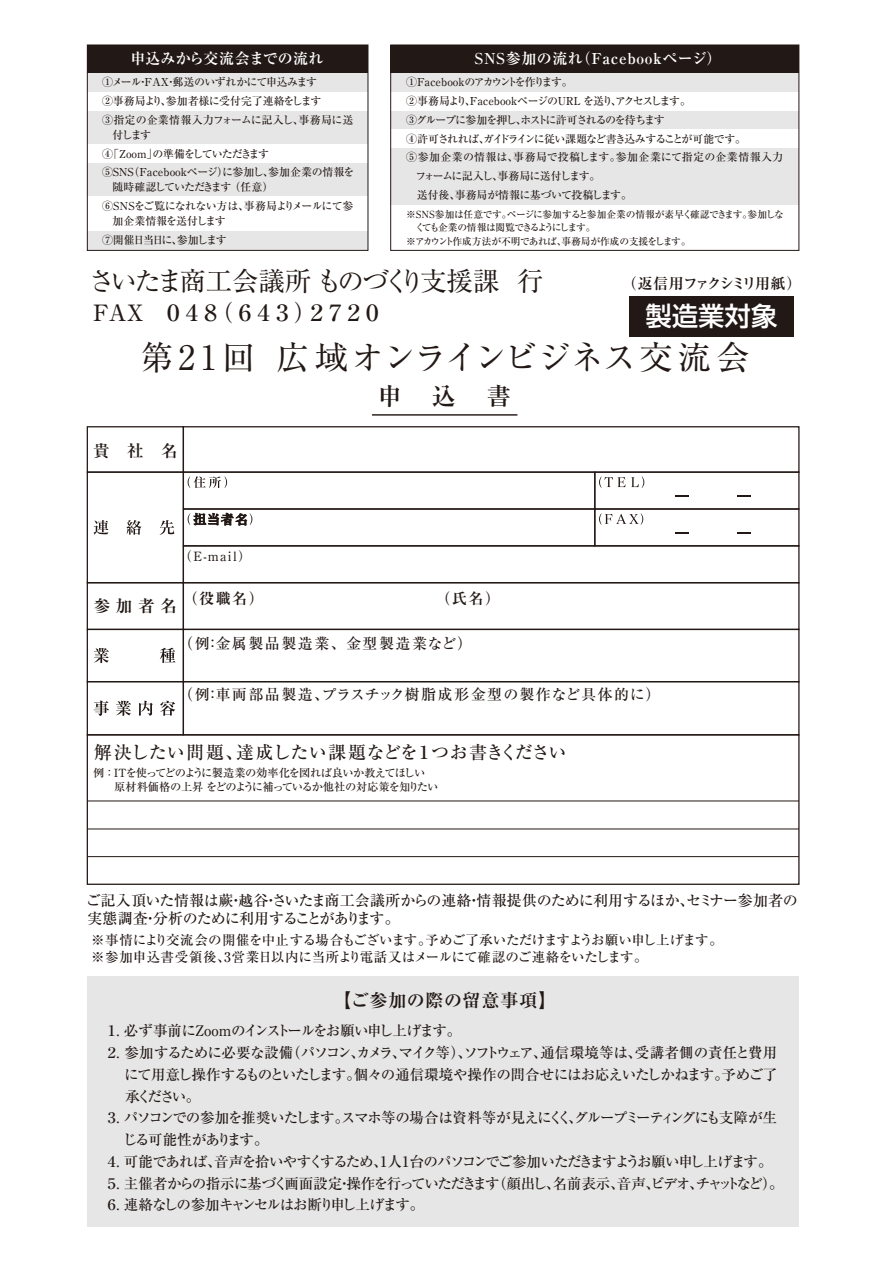
<style>
.page{position:relative;width:893px;height:1263px;background:#fff}
.page>*{position:absolute;margin:0;border:0;box-sizing:border-box;transform-origin:0 0}
.t1{font:33.6px "Ryumin Pro";letter-spacing:.03em;color:#221815}
.t2{font:26.4px "Ryumin Pro";letter-spacing:-.085em;color:#221815}
.t3{font:500 26.4px "UD Shin Go Pro";color:#fff}
.t4{font:700 24px "Ryumin Pro";color:#221815}
.t5{font:500 22.5px "Ryumin Pro";letter-spacing:-.17em;color:#221815}
.t6{font:500 18px "Ryumin Pro";letter-spacing:-.015em;color:#221815}
.t7{font:700 18px "Ryumin Pro";letter-spacing:.035em;color:#221815}
.t8{font:700 16.5px "Ryumin Pro";color:#221815}
.t9{font:500 15px/18px "Ryumin Pro";letter-spacing:-.025em;color:#221815}
.t10{font:500 15px "Ryumin Pr 5";letter-spacing:.1em;color:#221815}
.t11{font:700 15px "Ryumin Pro";letter-spacing:-.285em;color:#fff}
.t12{font:700 15px "Ryumin Pro";letter-spacing:-.14em;color:#221815}
.t13{font:700 15px "Ryumin Pro";letter-spacing:.005em;color:#fff}
.t14{font:700 15px "Ryumin Pro";letter-spacing:-.065em;color:#221815}
.t15{font:500 14.55px "Ryumin Pro";letter-spacing:-.085em;color:#221815}
.t16{font:500 14.55px "Ryumin Pro";letter-spacing:-.105em;color:#221815}
.t17{font:500 14.55px "Ryumin Pro";letter-spacing:-.055em;color:#221815}
.t18{font:500 14.55px "Ryumin Pro";letter-spacing:-.06em;color:#221815}
.t19{font:500 13.5px/16.2px "Ryumin Pro";letter-spacing:-.03em;color:#221815}
.t20{font:500 12.75px "Ryumin Pr 5";color:#221815}
.t21{font:500 11.25px/13.5px "Ryumin Pro";letter-spacing:-.075em;color:#221815}
.t22{font:500 10.95px/18.8px "Ryumin Pro";letter-spacing:-.09em;color:#221815}
.t23{font:500 10.95px/18.8px "Ryumin Pro";letter-spacing:-.03em;color:#221815}
.t24{font:500 10.95px/18.8px "Ryumin Pro";letter-spacing:-.14em;color:#221815}
.t25{font:500 10.95px "Ryumin Pro";letter-spacing:-.065em;color:#221815}
.t26{font:500 10.95px "Ryumin Pro";letter-spacing:.045em;color:#221815}
.t27{font:500 10.95px "Ryumin Pro";letter-spacing:-.175em;color:#221815}
.t28{font:500 10.95px "Ryumin Pro";letter-spacing:-.265em;color:#221815}
.t29{font:500 10.95px "Ryumin Pro";letter-spacing:-.02em;color:#221815}
.t30{font:500 9.75px "Ryumin Pro";letter-spacing:-.04em;color:#221815}
.t31{font:500 9.75px "Ryumin Pro";letter-spacing:-.14em;color:#221815}
</style>
<div class="page">
<hr style="left:372px;top:414px;width:145px;height:2px;background:#221815">
<svg style="left:94px;top:648px;width:15px;height:15px"></svg>
<svg style="left:160px;top:648px;width:15px;height:15px"></svg>
<svg style="left:94px;top:700px;width:15px;height:16px"></svg>
<svg style="left:116px;top:701px;width:15px;height:15px"></svg>
<svg style="left:139px;top:701px;width:14px;height:15px"></svg>
<svg style="left:160px;top:701px;width:15px;height:15px"></svg>
<div style="left:594px;top:508px;width:205px;height:38px;border:1px solid #221815"></div>
<div style="left:87px;top:471px;width:97px;height:112px;border:1px solid #221815"></div>
<div style="left:87px;top:426px;width:97px;height:47px;border:1px solid #221815"></div>
<div style="left:183px;top:508px;width:412px;height:38px;border:1px solid #221815"></div>
<div style="left:183px;top:545px;width:616px;height:38px;border:1px solid #221815"></div>
<svg style="left:188px;top:476px;width:39px;height:12px"></svg>
<svg style="left:599px;top:513px;width:44px;height:12px"></svg>
<svg style="left:675px;top:532px;width:14px;height:1px"></svg>
<svg style="left:737px;top:532px;width:14px;height:1px"></svg>
<svg style="left:599px;top:476px;width:45px;height:12px"></svg>
<svg style="left:675px;top:496px;width:14px;height:1px"></svg>
<svg style="left:737px;top:496px;width:14px;height:1px"></svg>
<svg style="left:188px;top:513px;width:64px;height:13px"></svg>
<svg style="left:94px;top:520px;width:15px;height:15px"></svg>
<svg style="left:127px;top:520px;width:14px;height:15px"></svg>
<svg style="left:159px;top:520px;width:16px;height:15px"></svg>
<div style="left:183px;top:426px;width:616px;height:47px;border:1px solid #221815"></div>
<div style="left:87px;top:582px;width:97px;height:48px;border:1px solid #221815"></div>
<div style="left:183px;top:582px;width:616px;height:48px;border:1px solid #221815"></div>
<div style="left:87px;top:629px;width:97px;height:53px;border:1px solid #221815"></div>
<div style="left:183px;top:629px;width:616px;height:53px;border:1px solid #221815"></div>
<div style="left:87px;top:681px;width:97px;height:54px;border:1px solid #221815"></div>
<div style="left:183px;top:681px;width:616px;height:54px;border:1px solid #221815"></div>
<div style="left:87px;top:734px;width:712px;height:151px;border:1px solid #221815"></div>
<div style="left:391px;top:73px;width:408px;height:19px;background:#e6e6e6"></div>
<div style="left:87px;top:73px;width:281px;height:19px;background:#e6e6e6"></div>
<div style="left:391px;top:111px;width:408px;height:18px;background:#e6e6e6"></div>
<div style="left:87px;top:111px;width:281px;height:36px;background:#e6e6e6"></div>
<div style="left:87px;top:144px;width:281px;height:19px;background:#fff"></div>
<div style="left:391px;top:148px;width:408px;height:57px;background:#e6e6e6"></div>
<div style="left:87px;top:163px;width:281px;height:33px;background:#e6e6e6"></div>
<div style="left:87px;top:231px;width:281px;height:19px;background:#e6e6e6"></div>
<div style="left:391px;top:45px;width:408px;height:28px;background:#221815"></div>
<div style="left:390px;top:45px;width:409px;height:206px;border:1px solid #221815"></div>
<div style="left:87px;top:45px;width:281px;height:28px;background:#221815"></div>
<div style="left:87px;top:45px;width:281px;height:206px;border:1px solid #221815"></div>
<div style="left:87px;top:976px;width:712px;height:251px;background:#e6e6e6"></div>
<hr style="left:87px;top:801px;width:712px;height:1px;background:#221815">
<hr style="left:87px;top:829px;width:712px;height:1px;background:#221815">
<hr style="left:87px;top:856px;width:712px;height:1px;background:#221815">
<div style="left:629px;top:296px;width:165px;height:41px;background:#221815"></div>
<p class="t13" style="left:130px;top:46px;width:195px">申込みから交流会までの流れ</p>
<p class="t11" style="left:472px;top:46px;width:251px">ＳＮＳ参加の流れ（Ｆａｃｅｂｏｏｋページ）</p>
<p class="t23" style="left:102px;top:72px;width:253px">①メール・ＦＡＸ・郵送のいずれかにて申込みます<br>②事務局より、参加者様に受付完了連絡をします<br>③指定の企業情報入力フォームに記入し、事務局に送</p>
<p class="t24" style="left:102px;top:125px;width:254px;text-indent:11px">付します<br>④「Ｚｏｏｍ」の準備をしていただきます<br>⑤ＳＮＳ（Ｆａｃｅｂｏｏｋページ）に参加し、参加企業の情報を</p>
<p class="t22" style="left:102px;top:177px;width:253px;text-indent:11px">随時確認していただきます （任意）<br>⑥ＳＮＳをご覧になれない方は、事務局よりメールにて参</p>
<p class="t22" style="left:102px;top:211px;width:126px;text-align:right">加企業情報を送付します<br>⑦開催日当日に、参加します</p>
<p class="t28" style="left:406px;top:74px;width:168px">①Ｆａｃｅｂｏｏｋのアカウントを作ります。</p>
<p class="t27" style="left:406px;top:92px;width:286px">②事務局より、ＦａｃｅｂｏｏｋページのURL を送り、アクセスします。</p>
<p class="t22" style="left:406px;top:110px;width:260px">③グループに参加を押し、ホストに許可されるのを待ちます</p>
<p class="t25" style="left:406px;top:130px;width:341px">④許可されれば、ガイドラインに従い課題など書き込みすることが可能です。</p>
<p class="t26" style="left:406px;top:149px;width:379px">⑤参加企業の情報は、事務局で投稿します。参加企業にて指定の企業情報入力</p>
<p class="t22" style="left:416px;top:166px;width:186px">フォームに記入し、事務局に送付します。</p>
<p class="t29" style="left:417px;top:186px;width:217px">送付後、事務局が情報に基づいて投稿します。</p>
<p class="t30" style="left:406px;top:206px;width:379px">※ＳＮＳ参加は任意です。ページに参加すると参加企業の情報が素早く確認できます。参加しな</p>
<p class="t31" style="left:415px;top:220px;width:182px">くても企業の情報は閲覧できるようにします。</p>
<p class="t30" style="left:406px;top:233px;width:286px">※アカウント作成方法が不明であれば、事務局が作成の支援をします。</p>
<h2 class="t2" style="left:88px;top:260px;width:457px">さいたま商工会議所 ものづくり支援課 行</h2>
<p class="t12" style="left:622px;top:271px;width:181px">（返信用ファクシミリ用紙）</p>
<h3 class="t5" style="left:93px;top:295px;width:292px">FAX　０４８（６４３）２７２０</h3>
<h2 class="t3" style="left:645px;top:295px;width:133px">製造業対象</h2>
<h1 class="t1" style="left:140px;top:331px;width:611px">第21回 広域オンラインビジネス交流会</h1>
<h3 class="t4" style="left:378px;top:377px;width:134px">申　込　書</h3>
<p class="t8" style="left:93px;top:438px;width:86px">貴　社　名</p>
<p class="t8" style="left:94px;top:593px;width:85px">参加者名</p>
<p class="t20" style="left:179px;top:546px;width:73px">（E-mail）</p>
<p class="t14" style="left:183px;top:587px;width:82px">（役職名）</p>
<p class="t14" style="left:436px;top:587px;width:66px">（氏名）</p>
<p class="t10" style="left:178px;top:632px;width:295px">（例：金属製品製造業、金型製造業など）</p>
<p class="t10" style="left:178px;top:683px;width:484px">（例：車両部品製造、プラスチック樹脂成形金型の製作など具体的に）</p>
<p class="t6" style="left:94px;top:738px;width:474px">解決したい問題、達成したい課題などを１つお書きください</p>
<p class="t21" style="left:93px;top:766px;width:347px">例 ：ＩＴを使ってどのように製造業の効率化を図れば良いか教えてほしい　　原材料価格の上昇 をどのように補っているか他社の対応策を知りたい</p>
<p class="t9" style="left:86px;top:891px;width:713px">ご記入頂いた情報は蕨・越谷・さいたま商工会議所からの連絡・情報提供のために利用するほか、セミナー参加者の実態調査・分析のために利用することがあります。</p>
<p class="t19" style="left:91px;top:931px;width:633px">※事情により交流会の開催を中止する場合もございます。予めご了承いただけますようお願い申し上げます。※参加申込書受領後、3営業日以内に当所より電話又はメールにて確認のご連絡をいたします。</p>
<p class="t7" style="left:333px;top:985px;width:225px">【ご参加の際の留意事項】</p>
<p class="t15" style="left:104px;top:1019px;width:359px">１．必ず事前にZoomのインストールをお願い申し上げます。</p>
<p class="t17" style="left:104px;top:1041px;width:674px">２．参加するために必要な設備（パソコン、カメラ、マイク等）、ソフトウェア、通信環境等は、受講者側の責任と費用</p>
<p class="t18" style="left:124px;top:1063px;width:655px">にて用意し操作するものといたします。個々の通信環境や操作の問合せにはお応えいたしかねます。予めご了</p>
<p class="t15" style="left:125px;top:1085px;width:77px">承ください。</p>
<p class="t15" style="left:104px;top:1106px;width:674px">３．パソコンでの参加を推奨いたします。スマホ等の場合は資料等が見えにくく、グループミーティングにも支障が生</p>
<p class="t16" style="left:123px;top:1128px;width:148px">じる可能性があります。</p>
<p class="t15" style="left:104px;top:1150px;width:670px">４．可能であれば、音声を拾いやすくするため、1人1台のパソコンでご参加いただきますようお願い申し上げます。</p>
<p class="t16" style="left:104px;top:1172px;width:681px">５．主催者からの指示に基づく画面設定・操作を行っていただきます（顔出し、名前表示、音声、ビデオ、チャットなど）。</p>
<p class="t15" style="left:104px;top:1193px;width:322px">６．連絡なしの参加キャンセルはお断り申し上げます。</p>
</div>
